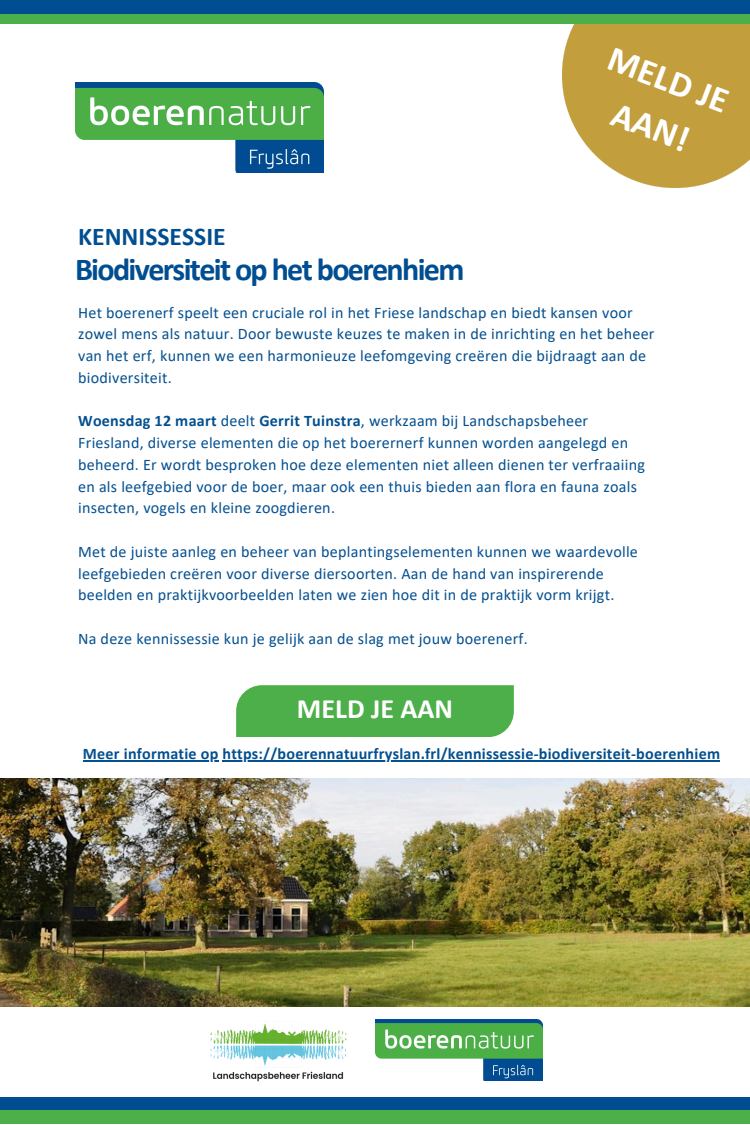
<style>
.page{position:relative;width:750px;height:1125px;background:#fff}
.page>*{position:absolute;margin:0;border:0;box-sizing:border-box;transform-origin:0 0}
.t1{font:700 36.5px/50.3px "Calibri";color:#fff;text-align:center}
.t2{font:700 32.1px "Calibri";letter-spacing:-.05em;color:#004e91}
.t3{font:700 28.1px "Calibri";color:#fff}
.t4{font:700 25.7px "Calibri";color:#004e91}
.t5{font:16.1px/21.8px "Calibri";letter-spacing:.015em;color:#045090}
.t6{font:700 16.1px "Calibri";letter-spacing:.015em;color:#045090}
.s1{font-weight:700}
</style>
<div class="page">
<img style="left:563px;top:23px;width:187px;height:164px">
<div style="left:0;top:1097px;width:750px;height:14px;background:#004e91"></div>
<div style="left:0;top:1111px;width:750px;height:13px;background:#4daf4a"></div>
<div style="left:0;top:10px;width:750px;height:13px;background:#4daf4a"></div>
<div style="left:0;top:0;width:750px;height:14px;background:#004e91"></div>
<img style="left:75px;top:83px;width:248px;height:90px">
<div style="left:237px;top:685px;width:276px;height:52px;background:#4daf4a"></div>
<img style="left:0;top:778px;width:750px;height:229px">
<img style="left:375px;top:1020px;width:167px;height:60px">
<img style="left:210px;top:1024px;width:137px;height:58px">
<hr style="left:83px;top:760px;width:136px;height:2px;background:#045090">
<hr style="left:223px;top:760px;width:497px;height:2px;background:#045090">
<p class="t4" style="left:78px;top:225px;width:149px">KENNISSESSIE</p>
<p class="t2" style="left:75px;top:256px;width:391px">Biodiversiteit op het boerenhiem</p>
<p class="t1" style="left:618px;top:36px;width:128px;rotate:21deg">MELD JE<br>AAN!</p>
<h1 class="t5" style="left:78px;top:303px;width:578px">Het boerenerf speelt een cruciale rol in het Friese landschap en biedt kansen voor zowel mens als natuur. Door bewuste keuzes te maken in de inrichting en het beheer van het erf, kunnen we een harmonieuze leefomgeving creëren die bijdraagt aan de biodiversiteit.</h1>
<p class="t5" style="left:78px;top:412px;width:568px"><span class="s1">Woensdag 12 maart</span> deelt <span class="s1">Gerrit Tuinstra</span>, werkzaam bij Landschapsbeheer Friesland, diverse elementen die op het boerernerf kunnen worden aangelegd en beheerd. Er wordt besproken hoe deze elementen niet alleen dienen ter verfraaiing en als leefgebied voor de boer, maar ook een thuis bieden aan flora en fauna zoals insecten, vogels en kleine zoogdieren.</p>
<h3 class="t5" style="left:78px;top:542px;width:561px">Met de juiste aanleg en beheer van beplantingselementen kunnen we waardevolle leefgebieden creëren voor diverse diersoorten. Aan de hand van inspirerende beelden en praktijkvoorbeelden laten we zien hoe dit in de praktijk vorm krijgt.</h3>
<h2 class="t5" style="left:78px;top:629px;width:451px">Na deze kennissessie kun je gelijk aan de slag met jouw boerenerf.</h2>
<p class="t3" style="left:297px;top:696px;width:158px">MELD JE AAN</p>
<p class="t6" style="left:83px;top:747px;width:639px">Meer informatie op https://boerennatuurfryslan.frl/kennissessie-biodiversiteit-boerenhiem</p>
</div>
